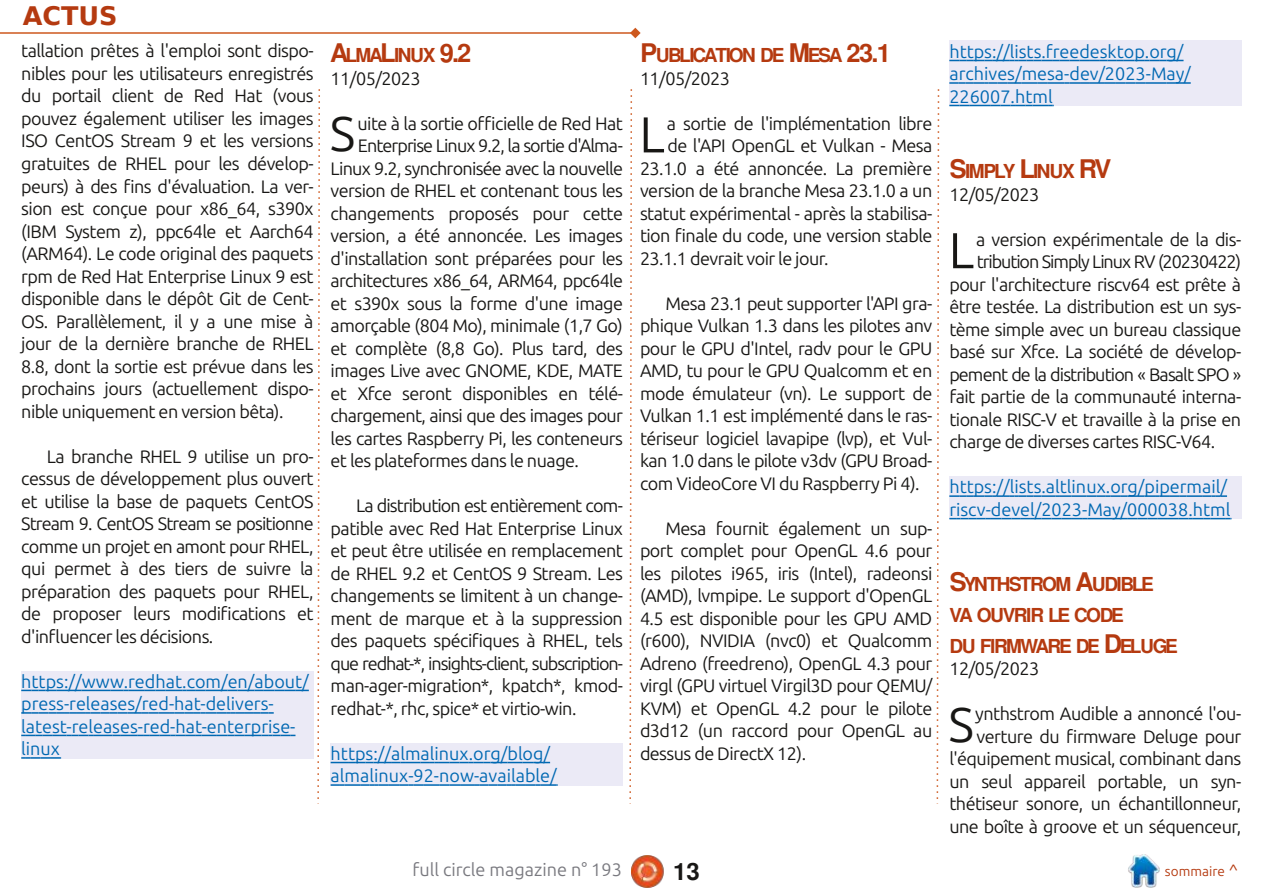
<style>
.page{position:relative;width:1263px;height:893px;background:#fff}
.page>*{position:absolute;margin:0;border:0;box-sizing:border-box;transform-origin:0 0}
.t1{font:50.4px "Ubuntu";color:#181715}
.t2{font:48.75px "Ubuntu";color:#181715}
.t3{font:700 25.5px "DejaVu Sans";color:#b53a10}
.t4{font:700 24px "Free Sans";color:#181715}
.t5{font:700 19.2px/30.6px "Free Sans";letter-spacing:-.11em;color:#b53a10}
.t6{font:18px/22.5px "Ubuntu";letter-spacing:-.03em;color:#181715;text-align:justify}
.t7{font:18px/22.5px "Ubuntu";color:#0068b2}
.t8{font:18px "Ubuntu";letter-spacing:-.05em;color:#181715}
.t9{font:18px "Ubuntu";letter-spacing:-.06em;color:#181715}
.t10{font:18px "Ubuntu";color:#79797f}
.t11{font:13.5px "Ubuntu";color:#b53a10}
.s1{font-size:25.5px}
.s2{font-size:16.5px}
</style>
<div class="page">
<img style="left:631px;top:855px;width:33px;height:33px">
<img style="left:1128px;top:855px;width:32px;height:32px">
<hr style="left:0;top:32px;width:635px;height:2px;background:#cd581e">
<svg style="left:630px;top:28px;width:11px;height:10px"></svg>
<svg style="left:629px;top:89px;width:4px;height:715px"></svg>
<svg style="left:317px;top:89px;width:3px;height:715px"></svg>
<svg style="left:936px;top:89px;width:4px;height:715px"></svg>
<div style="left:21px;top:671px;width:293px;height:87px;background:#ebeaf6"></div>
<div style="left:331px;top:743px;width:292px;height:42px;background:#ebeaf6"></div>
<div style="left:949px;top:41px;width:293px;height:65px;background:#ebeaf6"></div>
<div style="left:949px;top:476px;width:293px;height:43px;background:#ebeaf6"></div>
<svg style="left:21px;top:690px;width:288px;height:1px"></svg>
<svg style="left:21px;top:712px;width:253px;height:2px"></svg>
<svg style="left:21px;top:735px;width:274px;height:1px"></svg>
<svg style="left:21px;top:757px;width:40px;height:2px"></svg>
<svg style="left:331px;top:762px;width:219px;height:1px"></svg>
<svg style="left:331px;top:784px;width:227px;height:2px"></svg>
<svg style="left:949px;top:60px;width:234px;height:1px"></svg>
<svg style="left:949px;top:82px;width:242px;height:2px"></svg>
<svg style="left:949px;top:105px;width:105px;height:1px"></svg>
<svg style="left:949px;top:495px;width:278px;height:2px"></svg>
<svg style="left:949px;top:518px;width:282px;height:1px"></svg>
<h3 class="t3" style="left:23px;top:2px;width:97px">ACTUS</h3>
<p class="t6" style="left:21px;top:40px;width:294px">tallation prêtes à l'emploi sont dispo&shy;nibles pour les utilisateurs enregistrés du portail client de Red Hat (vous pouvez également utiliser les images ISO CentOS Stream 9 et les versions gratuites de RHEL pour les dévelop&shy;peurs) à des fins d'évaluation. La ver&shy;sion est conçue pour x86_64, s390x (IBM System z), ppc64le et Aarch64 (ARM64). Le code original des paquets rpm de Red Hat Enterprise Linux 9 est disponible dans le dépôt Git de Cent-OS. Parallèlement, il y a une mise à jour de la dernière branche de RHEL 8.8, dont la sortie est prévue dans les prochains jours (actuellement dispo&shy;nible uniquement en version bêta).</p>
<p class="t6" style="left:21px;top:445px;width:294px;text-indent:26px">La branche RHEL 9 utilise un pro&shy;cessus de développement plus ouvert et utilise la base de paquets CentOS Stream 9. CentOS Stream se positionne comme un projet en amont pour RHEL, qui permet à des tiers de suivre la préparation des paquets pour RHEL, de proposer leurs modifications et d'influencer les décisions.</p>
<p class="t7" style="left:21px;top:670px;width:289px">https://www.redhat.com/en/about/ press-releases/red-hat-delivers&shy;latest-releases-red-hat-enterprise&shy;linux</p>
<p class="t5" style="left:331px;top:41px;width:142px"><span class="s1">A</span>LMA<span class="s1">L</span>INUX <span class="s1">9.2</span></p>
<p class="t6" style="left:331px;top:67px;width:91px">11/05/2023</p>
<h2 class="t2" style="left:330px;top:106px;width:27px">S</h2>
<p class="t6" style="left:357px;top:112px;width:267px">uite à la sortie officielle de Red Hat</p>
<p class="t8" style="left:358px;top:135px;width:267px">Enterprise Linux 9.2, la sortie d'Alma-</p>
<p class="t6" style="left:331px;top:157px;width:294px">Linux 9.2, synchronisée avec la nouvelle</p>
<p class="t6" style="left:331px;top:179px;width:294px">version de RHEL et contenant tous les</p>
<p class="t6" style="left:331px;top:202px;width:294px">changements proposés pour cette</p>
<p class="t6" style="left:331px;top:224px;width:294px">version, a été annoncée. Les images</p>
<p class="t6" style="left:331px;top:247px;width:294px">d'installation sont préparées pour les</p>
<p class="t6" style="left:331px;top:269px;width:294px">architectures x86_64, ARM64, ppc64le</p>
<p class="t6" style="left:331px;top:292px;width:294px">et s390x sous la forme d'une image</p>
<p class="t6" style="left:331px;top:314px;width:294px">amorçable (804 Mo), minimale (1,7 Go)</p>
<p class="t6" style="left:331px;top:337px;width:294px">et complète (8,8 Go). Plus tard, des</p>
<p class="t6" style="left:331px;top:359px;width:294px">images Live avec GNOME, KDE, MATE</p>
<p class="t6" style="left:331px;top:382px;width:294px">et Xfce seront disponibles en télé-</p>
<p class="t6" style="left:331px;top:404px;width:294px">chargement, ainsi que des images pour</p>
<p class="t6" style="left:331px;top:427px;width:294px">les cartes Raspberry Pi, les conteneurs</p>
<p class="t6" style="left:331px;top:449px;width:250px">et les plateformes dans le nuage.</p>
<p class="t6" style="left:331px;top:494px;width:294px;text-indent:26px">La distribution est entièrement com&shy;patible avec Red Hat Enterprise Linux et peut être utilisée en remplacement de RHEL 9.2 et CentOS 9 Stream. Les changements se limitent à un change&shy;ment de marque et à la suppression des paquets spécifiques à RHEL, tels que redhat-*, insights-client, subscription&shy;man-ager-migration*, kpatch*, kmod&shy;redhat-*, rhc, spice* et virtio-win.</p>
<p class="t7" style="left:331px;top:742px;width:228px">https://almalinux.org/blog/ almalinux-92-now-available/</p>
<p class="t5" style="left:640px;top:41px;width:252px"><span class="s1">P</span>UBLICATION DE <span class="s1">M</span>ESA <span class="s1">23.1</span></p>
<p class="t6" style="left:640px;top:67px;width:91px">11/05/2023</p>
<h1 class="t1" style="left:639px;top:105px;width:27px">L</h1>
<p class="t6" style="left:667px;top:112px;width:267px">a sortie de l'implémentation libre</p>
<p class="t6" style="left:667px;top:134px;width:266px">de l'API OpenGL et Vulkan - Mesa</p>
<p class="t6" style="left:640px;top:157px;width:294px">23.1.0 a été annoncée. La première</p>
<p class="t6" style="left:640px;top:179px;width:294px">version de la branche Mesa 23.1.0 a un</p>
<p class="t6" style="left:640px;top:202px;width:294px">statut expérimental - après la stabilisa-</p>
<p class="t6" style="left:640px;top:224px;width:294px">tion finale du code, une version stable</p>
<p class="t6" style="left:640px;top:247px;width:190px">23.1.1 devrait voir le jour.</p>
<p class="t6" style="left:640px;top:292px;width:294px;text-indent:26px">Mesa 23.1 peut supporter l'API gra&shy;phique Vulkan 1.3 dans les pilotes anv pour le GPU d'Intel, radv pour le GPU AMD, tu pour le GPU Qualcomm et en mode émulateur (vn). Le support de Vulkan 1.1 est implémenté dans le ras&shy;tériseur logiciel lavapipe (lvp), et Vul&shy;kan 1.0 dans le pilote v3dv (GPU Broad&shy;com VideoCore VI du Raspberry Pi 4).</p>
<p class="t6" style="left:640px;top:517px;width:294px;text-indent:26px">Mesa fournit également un sup&shy;port complet pour OpenGL 4.6 pour les pilotes i965, iris (Intel), radeonsi (AMD), lvmpipe. Le support d'OpenGL 4.5 est disponible pour les GPU AMD (r600), NVIDIA (nvc0) et Qualcomm Adreno (freedreno), OpenGL 4.3 pour virgl (GPU virtuel Virgil3D pour QEMU/ KVM) et OpenGL 4.2 pour le pilote d3d12 (un raccord pour OpenGL au dessus de DirectX 12).</p>
<p class="t7" style="left:949px;top:40px;width:243px">https://lists.freedesktop.org/ archives/mesa-dev/2023-May/<br>226007.html</p>
<p class="t5" style="left:949px;top:157px;width:164px"><span class="s1">S</span>IMPLY <span class="s1">L</span>INUX <span class="s1">RV</span></p>
<p class="t6" style="left:949px;top:183px;width:91px">12/05/2023</p>
<h1 class="t1" style="left:949px;top:221px;width:27px">L</h1>
<p class="t6" style="left:976px;top:228px;width:267px">a version expérimentale de la dis-</p>
<p class="t9" style="left:977px;top:251px;width:266px">tribution Simply Linux RV (20230422)</p>
<p class="t6" style="left:949px;top:273px;width:293px">pour l'architecture riscv64 est prête à</p>
<p class="t6" style="left:949px;top:295px;width:293px">être testée. La distribution est un sys-</p>
<p class="t6" style="left:949px;top:318px;width:293px">tème simple avec un bureau classique</p>
<p class="t6" style="left:949px;top:340px;width:293px">basé sur Xfce. La société de dévelop-</p>
<p class="t8" style="left:949px;top:364px;width:293px">pement de la distribution « Basalt SPO »</p>
<p class="t6" style="left:949px;top:385px;width:293px">fait partie de la communauté interna-</p>
<p class="t6" style="left:949px;top:408px;width:293px">tionale RISC-V et travaille à la prise en</p>
<p class="t6" style="left:949px;top:430px;width:267px">charge de diverses cartes RISC-V64.</p>
<p class="t7" style="left:949px;top:475px;width:283px">https://lists.altlinux.org/pipermail/ riscv-devel/2023-May/000038.html</p>
<p class="t5" style="left:949px;top:570px;width:230px"><span class="s1">S</span>YNTHSTROM <span class="s1">A</span>UDIBLE<br>VA OUVRIR LE CODE<br>DU FIRMWARE DE <span class="s1">D</span>ELUGE</p>
<p class="t6" style="left:949px;top:657px;width:91px">12/05/2023</p>
<h2 class="t2" style="left:949px;top:696px;width:27px">S</h2>
<p class="t6" style="left:949px;top:702px;width:293px;text-align:right">ynthstrom Audible a annoncé l'ou&shy;verture du firmware Deluge pour l'équipement musical, combinant dans un seul appareil portable, un syn&shy;thétiseur sonore, un échantillonneur, une boîte à groove et un séquenceur,</p>
<p class="t10" style="left:412px;top:859px;width:211px">full circle magazine n° 193</p>
<h3 class="t4" style="left:673px;top:861px;width:28px">13</h3>
<p class="t11" style="left:1165px;top:863px;width:75px">sommaire <span class="s2">^</span></p>
</div>
